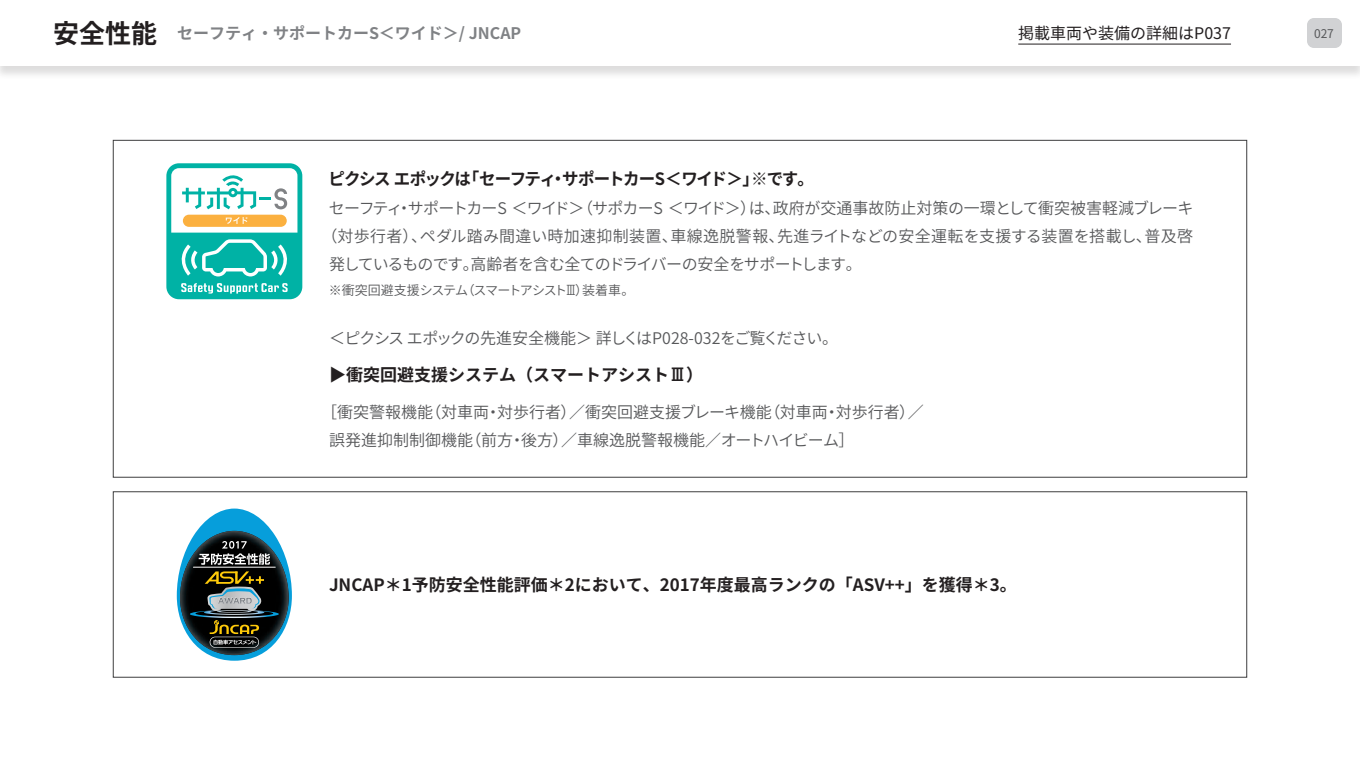
<style>
.page{position:relative;width:1360px;height:765px;background:#fff}
.page>*{position:absolute;margin:0;border:0;box-sizing:border-box;transform-origin:0 0}
.t1{font:700 17px "Noto Sans CJ Kjp";color:#231f20}
.t2{font:700 17px "Noto Sans CJ Kjp";letter-spacing:-.085em;color:#231f20}
.t3{font:600 16px/28px "Noto Sans CJ Kjp";letter-spacing:-.01em;color:#57585a}
.t4{font:600 16px "Noto Sans CJ Kjp";letter-spacing:-.035em;color:#57585a}
.t5{font:600 16px "Noto Sans CJ Kjp";letter-spacing:.025em;color:#57585a}
.t6{font:600 16px "Noto Sans CJ Kjp";letter-spacing:-.06em;color:#57585a}
.t7{font:700 16px "Noto Sans CJ Kjp";color:#808285}
.t8{font:16px "Noto Sans CJ Kjp";color:#231f20}
.t9{font:600 13px "Noto Sans CJ Kjp";letter-spacing:-.05em;color:#57585a}
.t10{font:12px "Noto Sans CJ Kjp";color:#57585a}
.s1{font-size:26px;color:#231f20}
.s2{font-family:"UD Shin Go Pr 6 N";font-weight:300}
.s3{font-family:"UD Shin Go Pr 6 N";font-weight:500}
</style>
<div class="page">
<svg style="left:166px;top:163px;width:136px;height:136px"></svg>
<svg style="left:177px;top:509px;width:115px;height:152px"></svg>
<div style="left:0;top:0;width:1360px;height:80px;background:#231f20;opacity:.15"></div>
<div style="left:0;top:0;width:1360px;height:66px;background:#fff"></div>
<div style="left:1307px;top:18px;width:35px;height:30px;background:#d1d2d4;border-radius:7px"></div>
<hr style="left:1018px;top:44px;width:213px;height:1px;background:#231f20">
<div style="left:113px;top:491px;width:1134px;height:186px;border:1px solid #3e3e3f"></div>
<p class="t7" style="left:53px;top:24px;width:470px"><span class="s1">安全性能</span> セーフティ・サポートカーS＜ワイド＞/ JNCAP</p>
<p class="t8" style="left:1018px;top:24px;width:214px">掲載車両や装備の詳細はP037</p>
<p class="t10" style="left:1314px;top:26px;width:21px">027</p>
<p class="t2" style="left:329px;top:169px;width:487px">ピクシス エポックは「セーフティ・サポートカーS＜ワイド＞」※です。</p>
<p class="t4" style="left:329px;top:199px;width:866px">セーフティ・サポートカーS ＜ワイド＞（サポカーS ＜ワイド＞）は、政府が交通事故防止対策の一環として衝突被害軽減ブレーキ</p>
<p class="t5" style="left:322px;top:227px;width:873px">（対歩行者）、ペダル踏み間違い時加速抑制装置、車線逸脱警報、先進ライトなどの安全運転を支援する装置を搭載し、普及啓</p>
<p class="t6" style="left:329px;top:255px;width:534px">発しているものです。高齢者を含む全てのドライバーの安全をサポートします。</p>
<p class="t9" style="left:329px;top:283px;width:307px">※衝突回避支援システム（スマートアシスト<span class="s2">Ⅲ</span>）装着車。</p>
<p class="t3" style="left:329px;top:325px;width:511px">＜ピクシス エポックの先進安全機能＞ 詳しくはP028-032をご覧ください。</p>
<p class="t1" style="left:329px;top:365px;width:375px">▶衝突回避支援システム（スマートアシスト<span class="s3">Ⅲ</span>）</p>
<p class="t3" style="left:329px;top:399px;width:596px;text-indent:-8px">［衝突警報機能（対車両・対歩行者）／衝突回避支援ブレーキ機能（対車両・対歩行者）／誤発進抑制制御機能（前方・後方）／車線逸脱警報機能／オートハイビーム］</p>
<p class="t1" style="left:329px;top:575px;width:689px">JNCAP＊1予防安全性能評価＊2において、2017年度最高ランクの「ASV++」を獲得＊3。</p>
</div>
